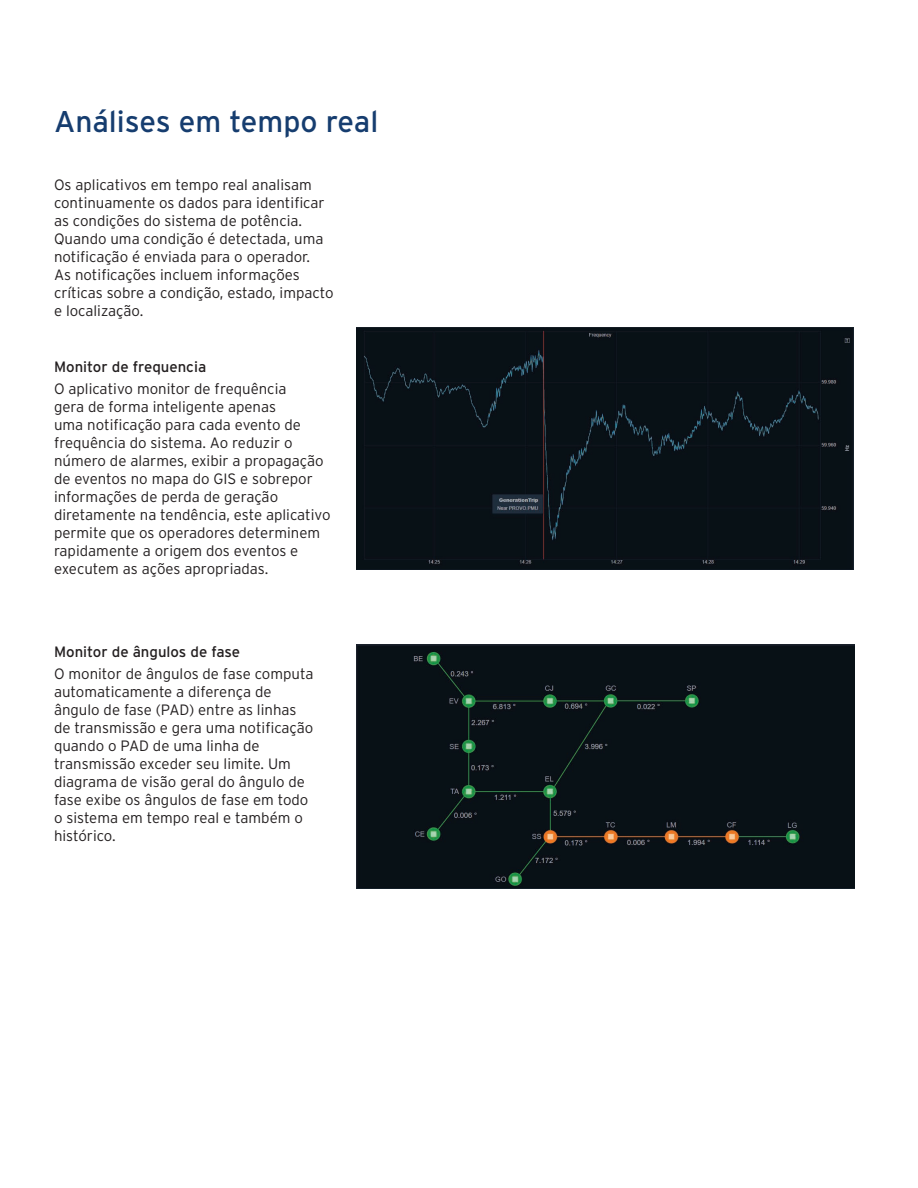
<style>
.page{position:relative;width:918px;height:1188px;background:#fff}
.page>*{position:absolute;margin:0;border:0;box-sizing:border-box;transform-origin:0 0}
.t1{font:30px "Interstate Poly";color:#163d6f}
.t2{font:300 15px/18px "Interstate Poly";color:#231f20}
.t3{font:15px "Interstate Poly";color:#231f20}
</style>
<div class="page">
<div style="left:357px;top:645px;width:497px;height:244px;background:#081116"></div>
<div style="left:357px;top:327px;width:497px;height:243px;background:#081116"></div>
<h1 class="t1" style="left:54px;top:100px;width:326px">Análises em tempo real</h1>
<p class="t2" style="left:54px;top:175px;width:281px">Os aplicativos em tempo real analisam continuamente os dados para identificar as condições do sistema de potência.<br>Quando uma condição é detectada, uma notificação é enviada para o operador.<br>As notificações incluem informações críticas sobre a condição, estado, impacto e localização.</p>
<p class="t3" style="left:54px;top:356px;width:154px">Monitor de frequencia</p>
<p class="t2" style="left:54px;top:379px;width:278px">O aplicativo monitor de frequência<br>gera de forma inteligente apenas<br>uma notificação para cada evento de frequência do sistema. Ao reduzir o número de alarmes, exibir a propagação de eventos no mapa do GIS e sobrepor informações de perda de geração diretamente na tendência, este aplicativo permite que os operadores determinem rapidamente a origem dos eventos e executem as ações apropriadas.</p>
<p class="t3" style="left:54px;top:641px;width:188px">Monitor de ângulos de fase</p>
<p class="t2" style="left:54px;top:664px;width:261px">O monitor de ângulos de fase computa automaticamente a diferença de ângulo de fase (PAD) entre as linhas de transmissão e gera uma notificação quando o PAD de uma linha de transmissão exceder seu limite. Um diagrama de visão geral do ângulo de fase exibe os ângulos de fase em todo o sistema em tempo real e também o histórico.</p>
</div>
